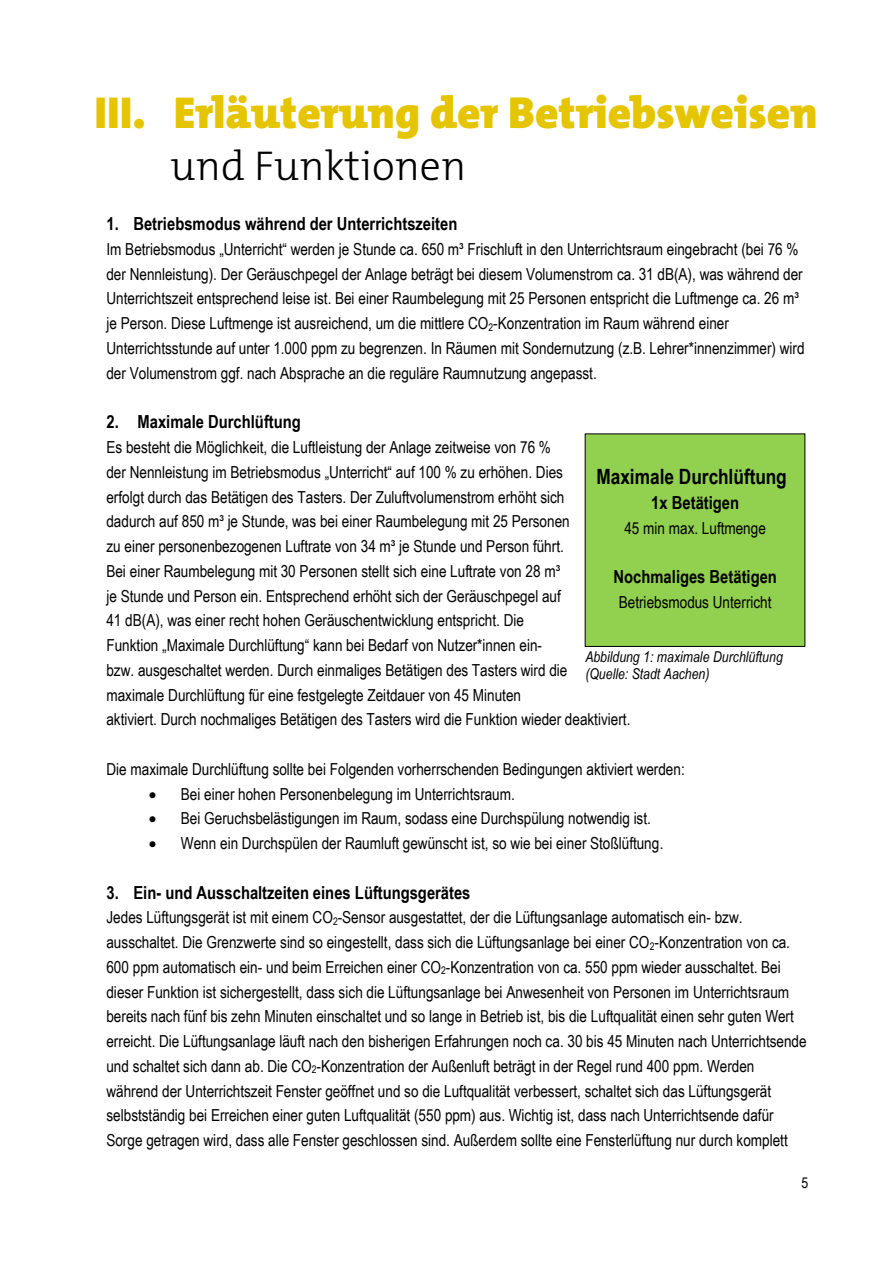
<style>
.page{position:relative;width:893px;height:1263px;background:#fff}
.page>*{position:absolute;margin:0;border:0;box-sizing:border-box;transform-origin:0 0}
.t1{font:900 45px "The Mix Os F";color:#e5c500}
.t2{font:300 42px "The Mix Os F";color:#000}
.t3{font:700 21px "Arial Narrow";color:#000}
.t4{font:700 18px "Arial Narrow";color:#000}
.t5{font:16.5px/24.8px "Arial Narrow";color:#000}
.t6{font:italic 15px/17.2px "Arial Narrow";color:#000}
.t7{font:15px "Arial Narrow";color:#000}
</style>
<div class="page">
<div style="left:585px;top:434px;width:220px;height:212px;background:#92d050"></div>
<h1 class="t1" style="left:94px;top:84px;width:725px">III. Erläuterung der Betriebsweisen</h1>
<h1 class="t2" style="left:170px;top:139px;width:297px">und Funktionen</h1>
<h1 class="t4" style="left:106px;top:213px;width:352px">1. Betriebsmodus während der Unterrichtszeiten</h1>
<p class="t5" style="left:106px;top:237px;width:700px">Im Betriebsmodus „Unterricht“ werden je Stunde ca. 650 m³ Frischluft in den Unterrichtsraum eingebracht (bei 76 % der Nennleistung). Der Geräuschpegel der Anlage beträgt bei diesem Volumenstrom ca. 31 dB(A), was während der Unterrichtszeit entsprechend leise ist. Bei einer Raumbelegung mit 25 Personen entspricht die Luftmenge ca. 26 m³ je Person. Diese Luftmenge ist ausreichend, um die mittlere CO<sub>2</sub>-Konzentration im Raum während einer Unterrichtsstunde auf unter 1.000 ppm zu begrenzen. In Räumen mit Sondernutzung (z.B. Lehrer*innenzimmer) wird der Volumenstrom ggf. nach Absprache an die reguläre Raumnutzung angepasst.</p>
<h1 class="t4" style="left:106px;top:411px;width:196px">2. Maximale Durchlüftung</h1>
<p class="t5" style="left:106px;top:435px;width:465px">Es besteht die Möglichkeit, die Luftleistung der Anlage zeitweise von 76 % der Nennleistung im Betriebsmodus „Unterricht“ auf 100 % zu erhöhen. Dies erfolgt durch das Betätigen des Tasters. Der Zuluftvolumenstrom erhöht sich dadurch auf 850 m³ je Stunde, was bei einer Raumbelegung mit 25 Personen zu einer personenbezogenen Luftrate von 34 m³ je Stunde und Person führt.</p>
<p class="t5" style="left:106px;top:558px;width:526px">Bei einer Raumbelegung mit 30 Personen stellt sich eine Luftrate von 28 m³<br>je Stunde und Person ein. Entsprechend erhöht sich der Geräuschpegel auf<br>41 dB(A), was einer recht hohen Geräuschentwicklung entspricht. Die<br>Funktion „Maximale Durchlüftung“ kann bei Bedarf von Nutzer*innen ein-<br>bzw. ausgeschaltet werden. Durch einmaliges Betätigen des Tasters wird die<br>maximale Durchlüftung für eine festgelegte Zeitdauer von 45 Minuten<br>aktiviert. Durch nochmaliges Betätigen des Tasters wird die Funktion wieder deaktiviert.</p>
<p class="t5" style="left:106px;top:756px;width:580px">Die maximale Durchlüftung sollte bei Folgenden vorherrschenden Bedingungen aktiviert werden:</p>
<p class="t5" style="left:149px;top:781px;width:368px">• Bei einer hohen Personenbelegung im Unterrichtsraum.</p>
<p class="t5" style="left:149px;top:806px;width:504px">• Bei Geruchsbelästigungen im Raum, sodass eine Durchspülung notwendig ist.</p>
<p class="t5" style="left:149px;top:831px;width:516px">• Wenn ein Durchspülen der Raumluft gewünscht ist, so wie bei einer Stoßlüftung.</p>
<h1 class="t4" style="left:106px;top:882px;width:366px">3. Ein- und Ausschaltzeiten eines Lüftungsgerätes</h1>
<p class="t5" style="left:106px;top:905px;width:702px">Jedes Lüftungsgerät ist mit einem CO<sub>2</sub>-Sensor ausgestattet, der die Lüftungsanlage automatisch ein- bzw. ausschaltet. Die Grenzwerte sind so eingestellt, dass sich die Lüftungsanlage bei einer CO<sub>2</sub>-Konzentration von ca.<br>600 ppm automatisch ein- und beim Erreichen einer CO<sub>2</sub>-Konzentration von ca. 550 ppm wieder ausschaltet. Bei dieser Funktion ist sichergestellt, dass sich die Lüftungsanlage bei Anwesenheit von Personen im Unterrichtsraum bereits nach fünf bis zehn Minuten einschaltet und so lange in Betrieb ist, bis die Luftqualität einen sehr guten Wert erreicht. Die Lüftungsanlage läuft nach den bisherigen Erfahrungen noch ca. 30 bis 45 Minuten nach Unterrichtsende und schaltet sich dann ab. Die CO<sub>2</sub>-Konzentration der Außenluft beträgt in der Regel rund 400 ppm. Werden während der Unterrichtszeit Fenster geöffnet und so die Luftqualität verbessert, schaltet sich das Lüftungsgerät selbstständig bei Erreichen einer guten Luftqualität (550 ppm) aus. Wichtig ist, dass nach Unterrichtsende dafür Sorge getragen wird, dass alle Fenster geschlossen sind. Außerdem sollte eine Fensterlüftung nur durch komplett</p>
<p class="t3" style="left:596px;top:465px;width:192px">Maximale Durchlüftung</p>
<p class="t4" style="left:651px;top:492px;width:89px">1x Betätigen</p>
<p class="t5" style="left:624px;top:515px;width:143px">45 min max. Luftmenge</p>
<p class="t4" style="left:614px;top:566px;width:165px">Nochmaliges Betätigen</p>
<p class="t5" style="left:619px;top:590px;width:154px">Betriebsmodus Unterricht</p>
<p class="t6" style="left:585px;top:648px;width:199px">Abbildung 1: maximale Durchlüftung (Quelle: Stadt Aachen)</p>
<p class="t7" style="left:801px;top:1174px;width:8px">5</p>
</div>
